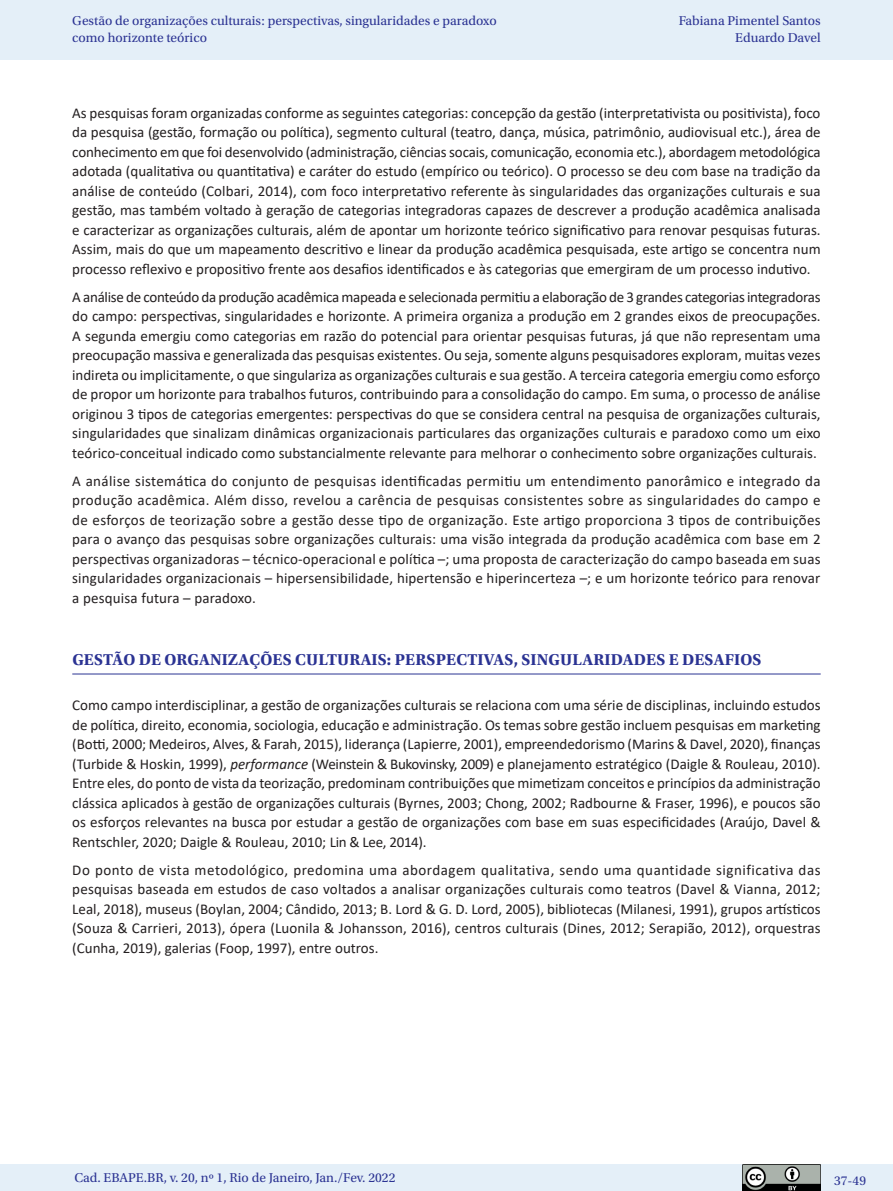
<style>
.page{position:relative;width:893px;height:1191px;background:#fff}
.page>*{position:absolute;margin:0;border:0;box-sizing:border-box;transform-origin:0 0}
._07_1_sub_1{font:700 16.5px "Utopia Std";letter-spacing:.01em;color:#2b3393}
._06_0_texto{font:15px/19.5px "Calibri";color:#231f20;text-align:justify}
.t1{font:13.5px/16.5px "Utopia Std";color:#2b3393}
.s1{font-style:italic}
</style>
<div class="page">
<div style="left:0;top:0;width:893px;height:60px;background:#e4eff8"></div>
<div style="left:0;top:1164px;width:893px;height:27px;background:#e4eff8"></div>
<img style="left:743px;top:1164px;width:78px;height:27px">
<hr style="left:72px;top:673px;width:749px;height:1px;background:#2b3393">
<p class="t1" style="left:72px;top:13px;width:426px">Gestão de organizações culturais: perspectivas, singularidades e paradoxo como horizonte teórico</p>
<p class="t1" style="left:679px;top:13px;width:143px;text-align:right">Fabiana Pimentel Santos<br>Eduardo Davel</p>
<p class="_06_0_texto" style="left:72px;top:102px;width:750px">As pesquisas foram organizadas conforme as seguintes categorias: concepção da gestão (interpretativista ou positivista), foco da pesquisa (gestão, formação ou política), segmento cultural (teatro, dança, música, patrimônio, audiovisual etc.), área de conhecimento em que foi desenvolvido (administração, ciências socais, comunicação, economia etc.), abordagem metodológica adotada (qualitativa ou quantitativa) e caráter do estudo (empírico ou teórico). O processo se deu com base na tradição da análise de conteúdo (Colbari, 2014), com foco interpretativo referente às singularidades das organizações culturais e sua gestão, mas também voltado à geração de categorias integradoras capazes de descrever a produção acadêmica analisada e caracterizar as organizações culturais, além de apontar um horizonte teórico significativo para renovar pesquisas futuras.<br>Assim, mais do que um mapeamento descritivo e linear da produção acadêmica pesquisada, este artigo se concentra num processo reflexivo e propositivo frente aos desafios identificados e às categorias que emergiram de um processo indutivo.</p>
<p class="_06_0_texto" style="left:72px;top:286px;width:750px">A análise de conteúdo da produção acadêmica mapeada e selecionada permitiu a elaboração de 3 grandes categorias integradoras do campo: perspectivas, singularidades e horizonte. A primeira organiza a produção em 2 grandes eixos de preocupações.<br>A segunda emergiu como categorias em razão do potencial para orientar pesquisas futuras, já que não representam uma preocupação massiva e generalizada das pesquisas existentes. Ou seja, somente alguns pesquisadores exploram, muitas vezes indireta ou implicitamente, o que singulariza as organizações culturais e sua gestão. A terceira categoria emergiu como esforço de propor um horizonte para trabalhos futuros, contribuindo para a consolidação do campo. Em suma, o processo de análise originou 3 tipos de categorias emergentes: perspectivas do que se considera central na pesquisa de organizações culturais, singularidades que sinalizam dinâmicas organizacionais particulares das organizações culturais e paradoxo como um eixo teórico-conceitual indicado como substancialmente relevante para melhorar o conhecimento sobre organizações culturais.</p>
<p class="_06_0_texto" style="left:72px;top:470px;width:750px">A análise sistemática do conjunto de pesquisas identificadas permitiu um entendimento panorâmico e integrado da produção acadêmica. Além disso, revelou a carência de pesquisas consistentes sobre as singularidades do campo e de esforços de teorização sobre a gestão desse tipo de organização. Este artigo proporciona 3 tipos de contribuições para o avanço das pesquisas sobre organizações culturais: uma visão integrada da produção acadêmica com base em 2 perspectivas organizadoras – técnico-operacional e política –; uma proposta de caracterização do campo baseada em suas singularidades organizacionais – hipersensibilidade, hipertensão e hiperincerteza –; e um horizonte teórico para renovar a pesquisa futura – paradoxo.</p>
<p class="_07_1_sub_1" style="left:72px;top:650px;width:691px">GESTÃO DE ORGANIZAÇÕES CULTURAIS: PERSPECTIVAS, SINGULARIDADES E DESAFIOS</p>
<p class="_06_0_texto" style="left:72px;top:695px;width:750px">Como campo interdisciplinar, a gestão de organizações culturais se relaciona com uma série de disciplinas, incluindo estudos de política, direito, economia, sociologia, educação e administração. Os temas sobre gestão incluem pesquisas em marketing (Botti, 2000; Medeiros, Alves, &amp; Farah, 2015), liderança (Lapierre, 2001), empreendedorismo (Marins &amp; Davel, 2020), finanças (Turbide &amp; Hoskin, 1999), <span class="s1">performance</span> (Weinstein &amp; Bukovinsky, 2009) e planejamento estratégico (Daigle &amp; Rouleau, 2010).<br>Entre eles, do ponto de vista da teorização, predominam contribuições que mimetizam conceitos e princípios da administração clássica aplicados à gestão de organizações culturais (Byrnes, 2003; Chong, 2002; Radbourne &amp; Fraser, 1996), e poucos são os esforços relevantes na busca por estudar a gestão de organizações com base em suas especificidades (Araújo, Davel &amp; Rentschler, 2020; Daigle &amp; Rouleau, 2010; Lin &amp; Lee, 2014).</p>
<p class="_06_0_texto" style="left:72px;top:859px;width:750px">Do ponto de vista metodológico, predomina uma abordagem qualitativa, sendo uma quantidade significativa das pesquisas baseada em estudos de caso voltados a analisar organizações culturais como teatros (Davel &amp; Vianna, 2012; Leal, 2018), museus (Boylan, 2004; Cândido, 2013; B. Lord &amp; G. D. Lord, 2005), bibliotecas (Milanesi, 1991), grupos artísticos (Souza &amp; Carrieri, 2013), ópera (Luonila &amp; Johansson, 2016), centros culturais (Dines, 2012; Serapião, 2012), orquestras (Cunha, 2019), galerias (Foop, 1997), entre outros.</p>
<p class="t1" style="left:74px;top:1169px;width:323px">Cad. EBAPE.BR, v. 20, nº 1, Rio de Janeiro, Jan./Fev. 2022</p>
<p class="t1" style="left:834px;top:1172px;width:33px">37-49</p>
</div>
